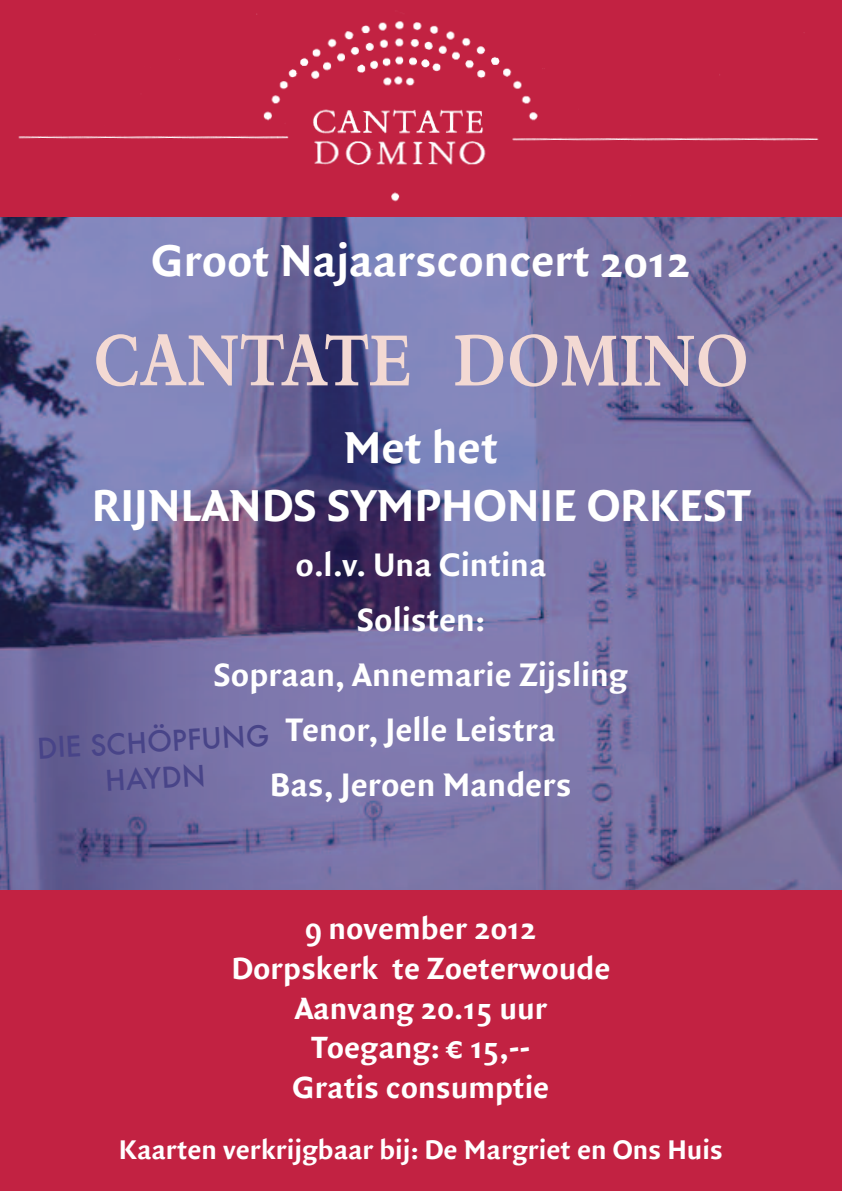
<style>
.page{position:relative;width:842px;height:1191px;background:#fff}
.page>*{position:absolute;margin:0;border:0;box-sizing:border-box;transform-origin:0 0}
.t1{font:700 80px "Bembo";color:#f3d9d3;scale:.8 1}
.t2{font:700 48px/57.6px "Quadraat Sans";color:#fff;text-align:center}
.t3{font:700 35px/55px "Quadraat Sans";color:#fff;text-align:center}
.t4{font:700 33px/39.6px "Quadraat Sans";color:#fff;text-align:center}
.t5{font:700 29px "Quadraat Sans";color:#fff}
.t6{font:500 28px/36.4px "Futura";color:#484488;text-align:center}
</style>
<div class="page">
<img style="left:0;top:217px;width:841px;height:673px">
<div style="left:0;top:1px;width:841px;height:216px;background:#c22242"></div>
<img style="left:18px;top:13px;width:801px;height:189px">
<div style="left:0;top:890px;width:841px;height:301px;background:#c22242"></div>
<h2 class="t2" style="left:152px;top:233px;width:541px">Groot Najaarsconcert 2012</h2>
<h1 class="t1" style="left:93px;top:316px;width:822px">CANTATE DOMINO</h1>
<h2 class="t2" style="left:92px;top:420px;width:660px">Met het<br>RIJNLANDS SYMPHONIE ORKEST</h2>
<p class="t3" style="left:214px;top:538px;width:416px">o.l.v. Una Cintina<br>Solisten:<br>Sopraan, Annemarie Zijsling<br>Tenor, Jelle Leistra<br>Bas, Jeroen Manders</p>
<p class="t6" style="left:36px;top:729px;width:234px;rotate:-3deg">DIE SCHÖPFUNG<br>HAYDN</p>
<p class="t4" style="left:231px;top:910px;width:380px">9 november 2012<br>Dorpskerk te Zoeterwoude<br>Aanvang 20.15 uur<br>Toegang: ¤ 15,--<br>Gratis consumptie</p>
<p class="t5" style="left:119px;top:1133px;width:606px">Kaarten verkrijgbaar bij: De Margriet en Ons Huis</p>
</div>
